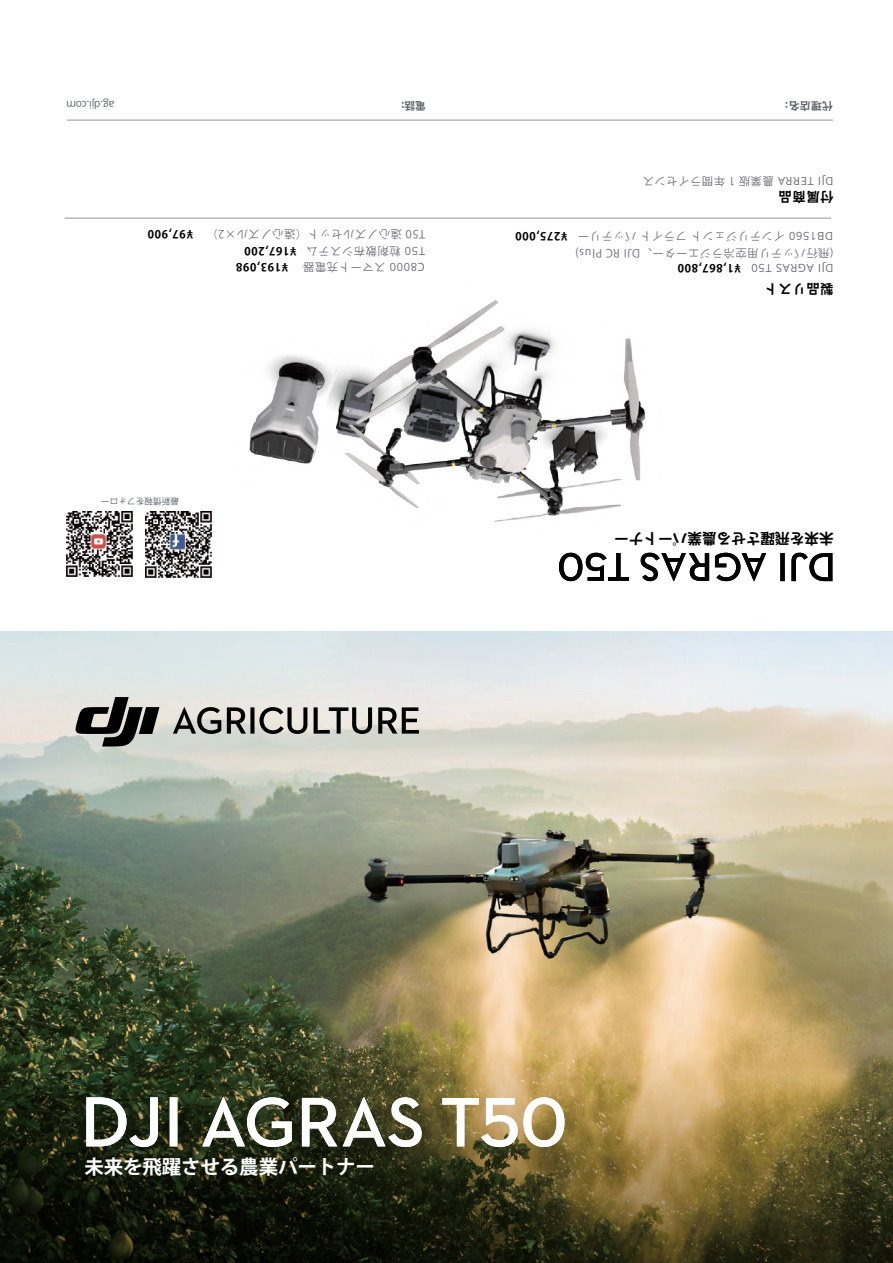
<style>
.page{position:relative;width:893px;height:1263px;background:#fff}
.page>*{position:absolute;margin:0;border:0;box-sizing:border-box;transform-origin:0 0}
.t1{font:700 19.5px "Koz Go Pr 6 N";letter-spacing:-.01em;color:#fff}
.t2{font:700 14.7px "Koz Go Pr 6 N";letter-spacing:-.01em;color:#000001}
.t3{font:700 13.2px "Koz Go Pr 6 N";letter-spacing:.06em;color:#000001}
.t4{font:11.1px "Koz Go Pr 6 N";letter-spacing:.06em;color:#6e6f72}
.t5{font:700 11.1px "Koz Go Pr 6 N";letter-spacing:.06em;color:#000001}
.t6{font:11.1px "Open Sans";letter-spacing:.06em;color:#6e6f72}
.t7{font:10.5px "Open Sans";letter-spacing:-.02em;color:#5d6266}
.t8{font:700 10.5px "Koz Go Pr 6 N";letter-spacing:.065em;color:#5d6266}
.t9{font:8.85px "Koz Go Pr 6 N";letter-spacing:-.02em;color:#5d6266}
.s1{font-family:"Open Sans"}
</style>
<div class="page">
<img style="left:249px;top:300px;width:425px;height:282px">
<img style="left:0;top:631px;width:893px;height:388px">
<svg style="left:0;top:1019px;width:893px;height:244px;background:#564f2c"></svg>
<svg style="left:173px;top:707px;width:246px;height:27px;background:#94928d"></svg>
<svg style="left:76px;top:697px;width:83px;height:49px;background:#6d6d6a"></svg>
<svg style="left:442px;top:1097px;width:122px;height:50px"></svg>
<svg style="left:202px;top:1097px;width:220px;height:50px"></svg>
<svg style="left:86px;top:1097px;width:91px;height:50px"></svg>
<svg style="left:559px;top:553px;width:70px;height:28px"></svg>
<svg style="left:641px;top:553px;width:125px;height:28px"></svg>
<svg style="left:780px;top:553px;width:52px;height:28px"></svg>
<hr style="left:65px;top:218px;width:766px;height:1px;background:#939598">
<hr style="left:67px;top:120px;width:766px;height:1px;background:#939598">
<img style="left:66px;top:511px;width:67px;height:66px">
<img style="left:145px;top:511px;width:67px;height:67px">
<p class="t7" style="left:114px;top:112px;width:50px;rotate:-180deg">ag.dji.com</p>
<p class="t8" style="left:426px;top:112px;width:26px;rotate:-180deg">電話:</p>
<p class="t8" style="left:833px;top:112px;width:49px;rotate:-180deg">代理店名:</p>
<p class="t4" style="left:834px;top:187px;width:192px;rotate:-180deg"><span class="s1">DJI TERRA</span> 農業版 1 年間ライセンス</p>
<p class="t3" style="left:834px;top:205px;width:56px;rotate:-180deg">付属商品</p>
<p class="t5" style="left:193px;top:240px;width:47px;rotate:-180deg">¥97,900</p>
<p class="t4" style="left:425px;top:240px;width:220px;rotate:-180deg">T50 遠心ノズルセット（遠心ノズル×2）</p>
<p class="t5" style="left:568px;top:242px;width:54px;rotate:-180deg">¥275,000</p>
<p class="t4" style="left:833px;top:242px;width:257px;rotate:-180deg"><span class="s1">DB1560</span> インテリジェント フライト バッテリー</p>
<p class="t5" style="left:297px;top:257px;width:54px;rotate:-180deg">¥167,200</p>
<p class="t4" style="left:425px;top:257px;width:120px;rotate:-180deg"><span class="s1">T50</span> 粒剤散布システム</p>
<p class="t5" style="left:288px;top:273px;width:54px;rotate:-180deg">¥193,098</p>
<p class="t4" style="left:425px;top:274px;width:123px;rotate:-180deg"><span class="s1">C8000</span> スマート充電器</p>
<p class="t4" style="left:834px;top:259px;width:260px;rotate:-180deg">(飛行バッテリ用空冷ラジエーター、DJI RC Plus)</p>
<p class="t5" style="left:741px;top:274px;width:65px;rotate:-180deg">¥1,867,800</p>
<p class="t6" style="left:834px;top:275px;width:84px;rotate:-180deg">DJI AGRAS T50</p>
<p class="t3" style="left:834px;top:296px;width:70px;rotate:-180deg">製品リスト</p>
<p class="t9" style="left:179px;top:506px;width:80px;rotate:-180deg">最新情報をフォロー</p>
<h2 class="t2" style="left:834px;top:547px;width:221px;rotate:-180deg">未来を飛躍させる農業パートナー</h2>
<h1 class="t1" style="left:84px;top:1156px;width:292px">未来を飛躍させる農業パートナー</h1>
</div>
